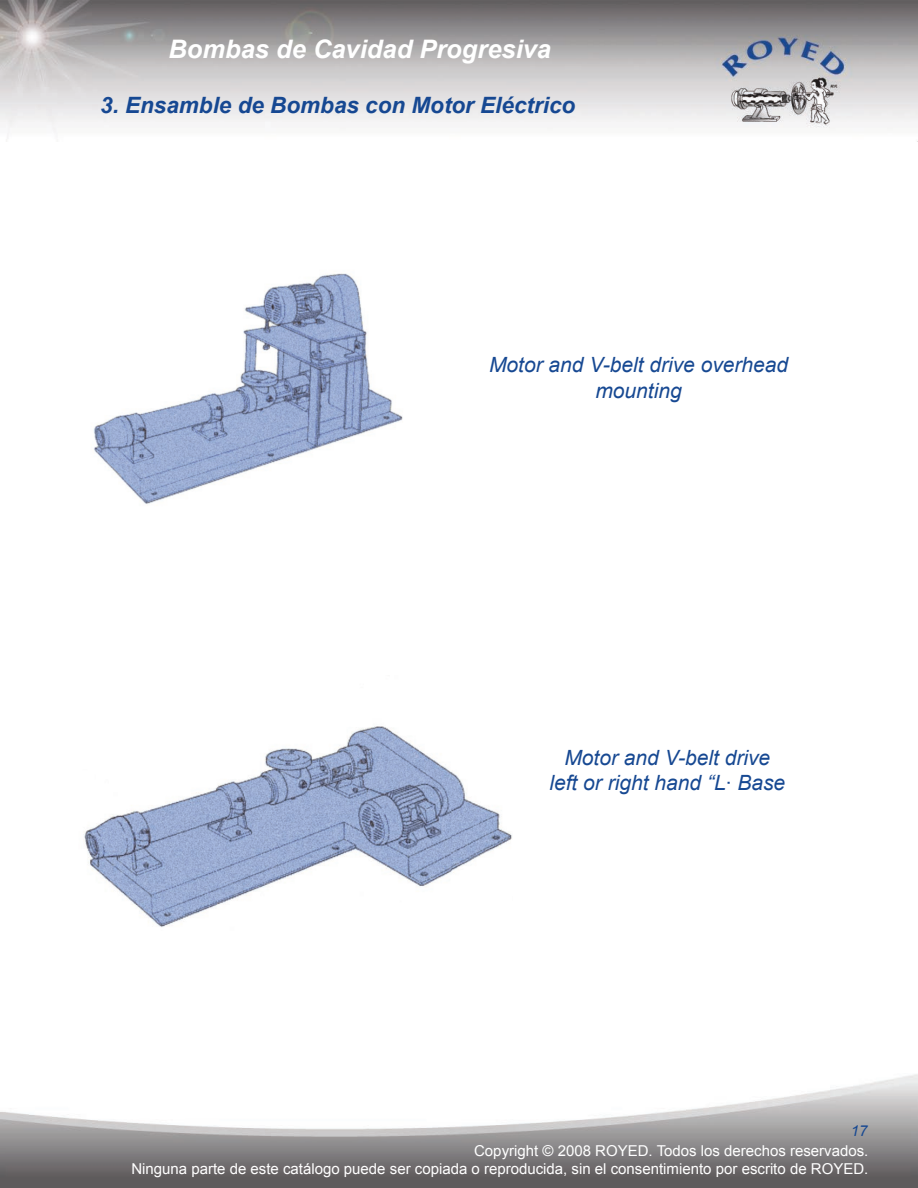
<style>
.page{position:relative;width:918px;height:1188px;background:#fff}
.page>*{position:absolute;margin:0;border:0;box-sizing:border-box;transform-origin:0 0}
.t1{font:italic 700 25.5px "Arial";color:#fff}
.t2{font:italic 700 22.5px "Arial";color:#164892}
.t3{font:italic 21px/25.2px "Arial";color:#164892;text-align:center}
.t4{font:15px/18px "Arial";color:#fff;text-align:right}
.t5{font:italic 15px "Arial";color:#164892}
</style>
<div class="page">
<img style="left:1px;top:1074px;width:917px;height:114px">
<img style="left:0;top:0;width:918px;height:132px">
<img style="left:93px;top:273px;width:310px;height:231px">
<img style="left:84px;top:726px;width:428px;height:201px">
<h1 class="t1" style="left:169px;top:32px;width:384px">Bombas de Cavidad Progresiva</h1>
<h2 class="t2" style="left:100px;top:91px;width:477px">3. Ensamble de Bombas con Motor Eléctrico</h2>
<h3 class="t3" style="left:489px;top:353px;width:301px">Motor and V-belt drive overhead mounting</h3>
<h3 class="t3" style="left:549px;top:745px;width:237px">Motor and V-belt drive left or right hand “L· Base</h3>
<p class="t5" style="left:851px;top:1121px;width:18px">17</p>
<p class="t4" style="left:131px;top:1142px;width:739px">Copyright © 2008 ROYED. Todos los derechos reservados.<br>Ninguna parte de este catálogo puede ser copiada o reproducida, sin el consentimiento por escrito de ROYED.</p>
</div>
